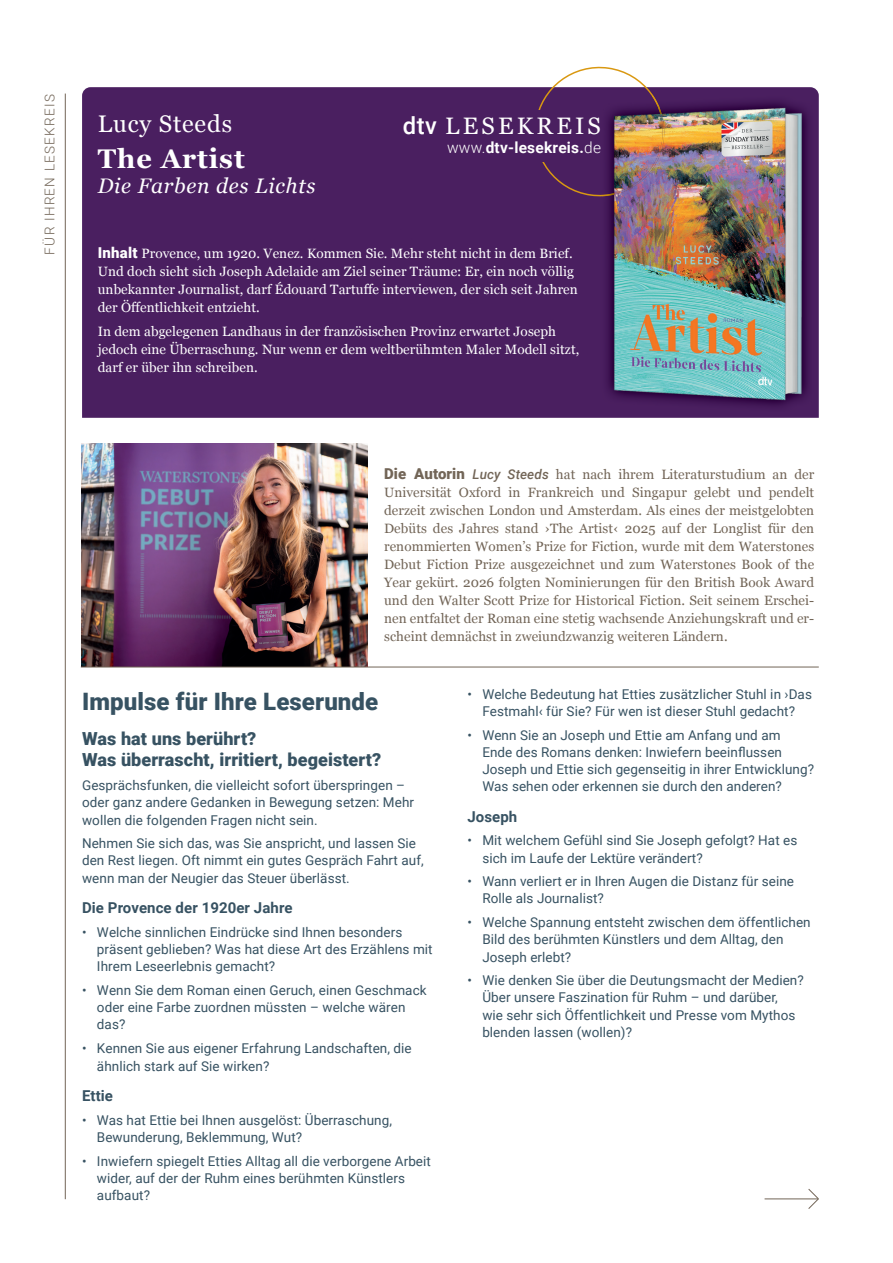
<style>
.page{position:relative;width:893px;height:1263px;background:#fff}
.page>*{position:absolute;margin:0;border:0;box-sizing:border-box;transform-origin:0 0}
.t1{font:700 27px "Georgia";letter-spacing:.035em;color:#fff}
.t2{font:900 24px "Roboto";letter-spacing:.005em;color:#375262}
.t3{font:24px "Georgia";letter-spacing:.035em;color:#fff}
.t4{font:23.85px "Georgia";letter-spacing:.135em;color:#fff}
.t5{font:italic 21px "Georgia";letter-spacing:.035em;color:#fff}
.t6{font:900 18px/21px "Roboto";letter-spacing:.005em;color:#375262}
.t7{font:700 15.45px "Roboto";letter-spacing:.015em;color:#fff}
.t8{font:700 15px "Roboto";letter-spacing:.005em;color:#375262}
.t9{font:13.5px/17.2px "Roboto";letter-spacing:.005em;color:#375262}
.t10{font:13.5px/18px "Georgia";letter-spacing:.005em;color:#726557;text-align:justify}
.t11{font:13.5px/18px "Georgia";letter-spacing:.005em;color:#fff}
.t12{font:300 13.5px "Roboto";letter-spacing:.1em;color:#726557}
.s1{font-family:"Roboto";font-weight:500}
.s2{font-weight:300}
.s3{font-family:"Roboto";font-weight:900;font-size:15px}
.s4{font-family:"Roboto";font-weight:500;font-style:italic}
</style>
<div class="page">
<hr style="left:65px;top:94px;width:1px;height:1105px;background:#726557">
<img style="left:81px;top:443px;width:287px;height:223px">
<hr style="left:765px;top:1198px;width:53px;height:1px;background:#726557">
<svg style="left:807px;top:1189px;width:12px;height:20px"></svg>
<div style="left:82px;top:87px;width:737px;height:331px;background:#4a1f60"></div>
<svg style="left:530px;top:66px;width:139px;height:135px"></svg>
<div style="left:602px;top:96px;width:212px;height:316px;background:#491e5f"></div>
<img style="left:602px;top:96px;width:55px;height:100px">
<img style="left:604px;top:102px;width:208px;height:304px">
<img style="left:604px;top:102px;width:61px;height:94px">
<div style="left:530px;top:111px;width:31px;height:51px;background:#4a1f60"></div>
<hr style="left:81px;top:666px;width:738px;height:1px;background:#726557">
<p class="t12" style="left:40px;top:255px;width:162px;rotate:-90deg">FÜR IHREN LESEKREIS</p>
<h2 class="t3" style="left:98px;top:106px;width:136px">Lucy Steeds</h2>
<h1 class="t1" style="left:98px;top:138px;width:148px">The Artist</h1>
<h3 class="t5" style="left:98px;top:171px;width:219px">Die Farben des Lichts</h3>
<h3 class="t4" style="left:403px;top:108px;width:200px"><span class="s1">dtv</span> LESEKREIS</h3>
<p class="t7" style="left:447px;top:137px;width:155px"><span class="s2">www.</span>dtv-lesekreis.<span class="s2">de</span></p>
<p class="t11" style="left:98px;top:244px;width:482px"><span class="s3">Inhalt</span> Provence, um 1920. Venez. Kommen Sie. Mehr steht nicht in dem Brief.<br>Und doch sieht sich Joseph Adelaide am Ziel seiner Träume: Er, ein noch völlig unbekannter Journalist, darf Édouard Tartuffe interviewen, der sich seit Jahren der Öffentlichkeit entzieht.</p>
<p class="t11" style="left:98px;top:322px;width:483px">In dem abgelegenen Landhaus in der französischen Provinz erwartet Joseph jedoch eine Überraschung. Nur wenn er dem weltberühmten Maler Modell sitzt, darf er über ihn schreiben.</p>
<p class="t10" style="left:384px;top:465px;width:432px"><span class="s3">Die Autorin</span> <span class="s4">Lucy Steeds</span> hat nach ihrem Literaturstudium an der Universität Oxford in Frankreich und Singapur gelebt und pendelt derzeit zwischen London und Amsterdam. Als eines der meist gelobten Debüts des Jahres stand ›The Artist‹ 2025 auf der Longlist für den renommierten Women’s Prize for Fiction, wurde mit dem Waterstones Debut Fiction Prize ausgezeichnet und zum Waterstones Book of the Year gekürt. 2026 folgten Nominierungen für den British Book Award und den Walter Scott Prize for Historical Fiction. Seit seinem Erschei&shy;nen entfaltet der Roman eine stetig wachsende Anziehungskraft und er&shy;scheint demnächst in zweiundzwanzig weiteren Ländern.</p>
<h2 class="t2" style="left:82px;top:684px;width:298px">Impulse für Ihre Leserunde</h2>
<h3 class="t6" style="left:82px;top:728px;width:301px">Was hat uns berührt?<br>Was überrascht, irritiert, begeistert?</h3>
<p class="t9" style="left:82px;top:776px;width:333px">Gesprächsfunken, die vielleicht sofort überspringen – oder ganz andere Gedanken in Bewegung setzen: Mehr wollen die folgenden Fragen nicht sein.</p>
<p class="t9" style="left:82px;top:834px;width:343px">Nehmen Sie sich das, was Sie anspricht, und lassen Sie den Rest liegen. Oft nimmt ein gutes Gespräch Fahrt auf, wenn man der Neugier das Steuer überlässt.</p>
<p class="t8" style="left:82px;top:897px;width:212px">Die Provence der 1920er Jahre</p>
<p class="t9" style="left:97px;top:923px;width:337px;text-indent:-15px">• Welche sinnlichen Eindrücke sind Ihnen besonders präsent geblieben? Was hat diese Art des Erzählens mit<br>Ihrem Leseerlebnis gemacht?</p>
<p class="t9" style="left:97px;top:981px;width:331px;text-indent:-15px">• Wenn Sie dem Roman einen Geruch, einen Geschmack oder eine Farbe zuordnen müssten – welche wären das?</p>
<p class="t9" style="left:97px;top:1039px;width:316px;line-height:18px;text-indent:-15px">• Kennen Sie aus eigener Erfahrung Landschaften, die ähnlich stark auf Sie wirken?</p>
<p class="t8" style="left:82px;top:1085px;width:32px">Ettie</p>
<p class="t9" style="left:97px;top:1111px;width:297px;text-indent:-15px">• Was hat Ettie bei Ihnen ausgelöst: Überraschung,<br>Bewunderung, Beklemmung, Wut?</p>
<p class="t9" style="left:97px;top:1152px;width:335px;text-indent:-15px">• Inwiefern spiegelt Etties Alltag all die verborgene Arbeit wider, auf der der Ruhm eines berühmten Künstlers aufbaut?</p>
<p class="t9" style="left:467px;top:685px;width:346px;text-align:center">• Welche Bedeutung hat Etties zusätzlicher Stuhl in ›Das<br>Festmahl‹ für Sie? Für wen ist dieser Stuhl gedacht?</p>
<p class="t9" style="left:482px;top:725px;width:333px;text-indent:-15px">• Wenn Sie an Joseph und Ettie am Anfang und am<br>Ende des Romans denken: Inwiefern beeinflussen Joseph und Ettie sich gegenseitig in ihrer Entwicklung?<br>Was sehen oder erkennen sie durch den anderen?</p>
<p class="t8" style="left:467px;top:806px;width:51px">Joseph</p>
<p class="t9" style="left:482px;top:831px;width:317px;text-indent:-15px">• Mit welchem Gefühl sind Sie Joseph gefolgt? Hat es sich im Laufe der Lektüre verändert?</p>
<p class="t9" style="left:482px;top:872px;width:313px;text-indent:-15px">• Wann verliert er in Ihren Augen die Distanz für seine<br>Rolle als Journalist?</p>
<p class="t9" style="left:482px;top:913px;width:330px;text-indent:-15px">• Welche Spannung entsteht zwischen dem öffentlichen<br>Bild des berühmten Künstlers und dem Alltag, den<br>Joseph erlebt?</p>
<p class="t9" style="left:482px;top:971px;width:323px;text-indent:-15px">• Wie denken Sie über die Deutungsmacht der Medien?<br>Über unsere Faszination für Ruhm – und darüber,<br>wie sehr sich Öffentlichkeit und Presse vom Mythos blenden lassen (wollen)?</p>
</div>
